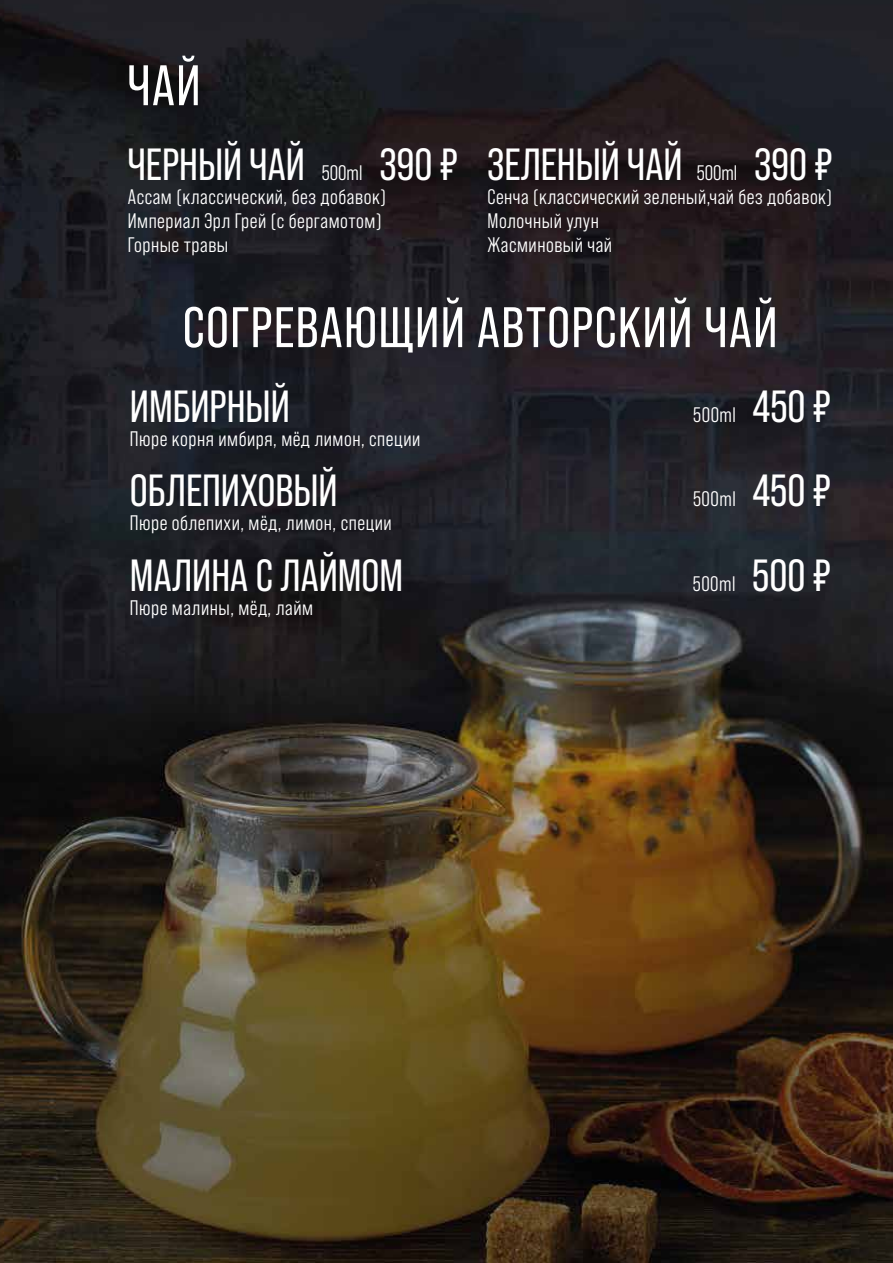
<style>
.page{position:relative;width:893px;height:1263px;background:#fff}
.page>*{position:absolute;margin:0;border:0;box-sizing:border-box;transform-origin:0 0}
.t1{font:57px "Bebas Neue Pro";letter-spacing:.025em;color:#fff}
.t2{font:45px "Bebas Neue Pro";color:#fff}
.t3{font:21px/24px "Bebas Neue Pro Middle";letter-spacing:.025em;color:#fff}
.s1{font-family:"Bebas Neue Pro Middle";font-size:21px}
.s2{font-family:"Bebas Neue Pro";font-size:45px}
</style>
<div class="page">
<img style="left:0;top:0;width:893px;height:1263px">
<h1 class="t1" style="left:128px;top:53px;width:74px">ЧАЙ</h1>
<h2 class="t2" style="left:128px;top:139px;width:331px">ЧЕРНЫЙ ЧАЙ <span class="s1">500ml</span> 390 ₽</h2>
<p class="t3" style="left:128px;top:185px;width:260px">Ассам (классический, без добавок)<br>Империал Эрл Грей (с бергамотом)<br>Горные травы</p>
<h2 class="t2" style="left:487px;top:139px;width:347px">ЗЕЛЕНЫЙ ЧАЙ <span class="s1">500ml</span> 390 ₽</h2>
<p class="t3" style="left:487px;top:185px;width:346px">Сенча (классический зеленый,чай без добавок)<br>Молочный улун<br>Жасминовый чай</p>
<h1 class="t1" style="left:183px;top:295px;width:596px">СОГРЕВАЮЩИЙ АВТОРСКИЙ ЧАЙ</h1>
<h2 class="t2" style="left:130px;top:381px;width:161px">ИМБИРНЫЙ</h2>
<p class="t3" style="left:693px;top:403px;width:139px">500ml <span class="s2">450 ₽</span></p>
<p class="t3" style="left:130px;top:427px;width:292px">Пюре корня имбиря, мёд лимон, специи</p>
<h2 class="t2" style="left:130px;top:465px;width:209px">ОБЛЕПИХОВЫЙ</h2>
<p class="t3" style="left:693px;top:487px;width:139px">500ml <span class="s2">450 ₽</span></p>
<p class="t3" style="left:130px;top:511px;width:263px">Пюре облепихи, мёд, лимон, специи</p>
<h2 class="t2" style="left:130px;top:549px;width:275px">МАЛИНА С ЛАЙМОМ</h2>
<p class="t3" style="left:693px;top:571px;width:139px">500ml <span class="s2">500 ₽</span></p>
<p class="t3" style="left:130px;top:595px;width:185px">Пюре малины, мёд, лайм</p>
</div>
